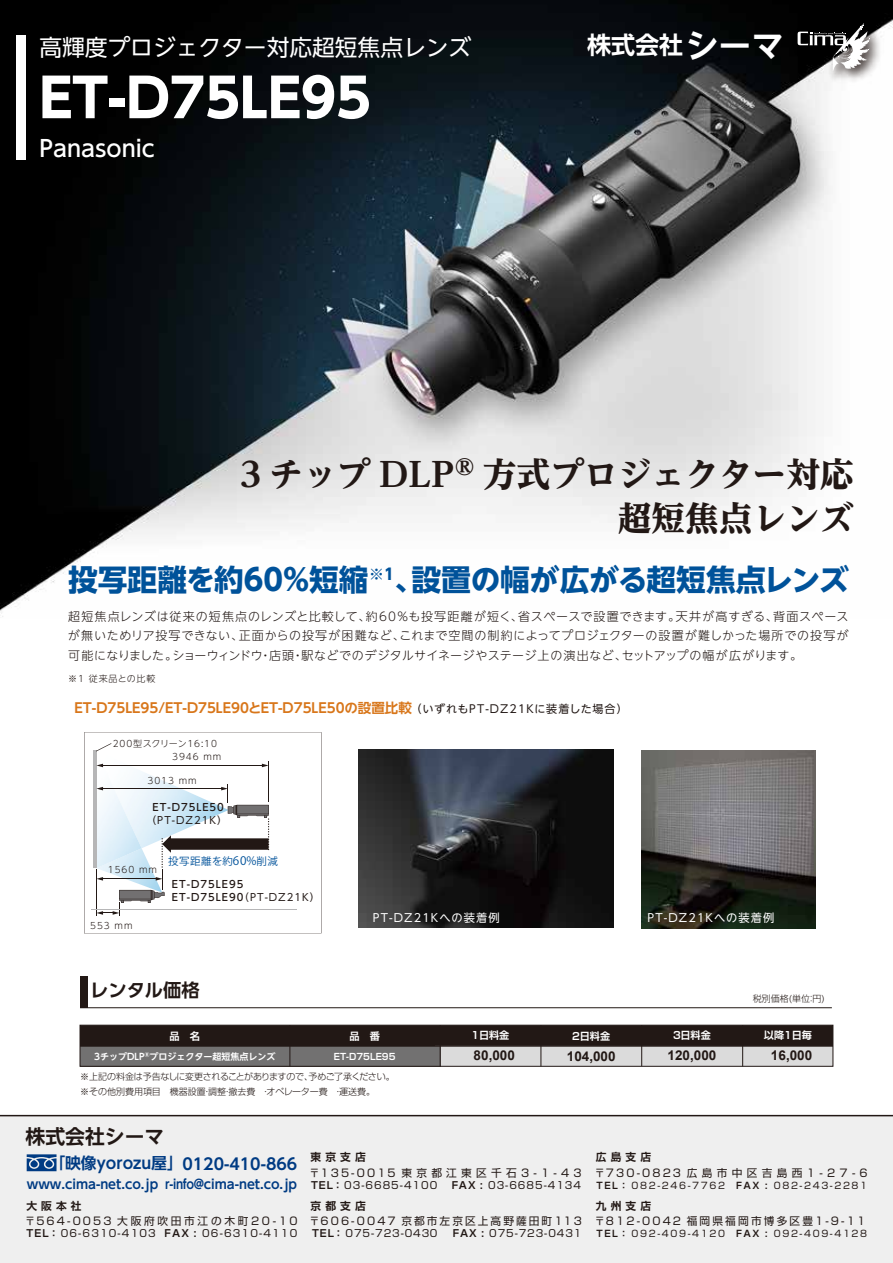
<style>
.page{position:relative;width:893px;height:1263px;background:#fff}
.page>*{position:absolute;margin:0;border:0;box-sizing:border-box;transform-origin:0 0}
.t1{font:700 53.1px "UD Shin Go NT Pro";color:#fff}
.t2{font:800 33.75px/44.2px "UD Reimin Pro";color:#221815;text-align:right}
.t3{font:700 29.7px "UD Shin Go NT Pro";color:#00529a}
.t4{font:700 24px "UD Shin Go NT Pro De";color:#fff}
.t5{font:22.8px "UD Shin Go NT Pro";color:#fff}
.t6{font:500 22.8px "UD Shin Go NT Pro";color:#fff}
.t7{font:700 19.8px "UD Shin Go NT Pro De";color:#221815}
.t8{font:700 18.3px "UD Shin Go Pro De";color:#221815}
.t9{font:700 15.75px "UD Shin Go NT Pro De";color:#003b83}
.t10{font:700 13.5px "UD Shin Go NT Pro De";color:#d8761a}
.t11{font:700 13.5px "Arial";color:#221815}
.t12{font:700 12.9px "UD Shin Go NT Pro De";color:#003b83}
.t13{font:300 12px/19.4px "UD Shin Go NT Pro";letter-spacing:.025em;color:#221815;text-align:justify}
.t14{font:11.25px "UD Shin Go NT Pro";letter-spacing:.1em;color:#fff}
.t15{font:10.65px "Shin Go Pro";letter-spacing:.2em;color:#221815}
.t16{font:10.65px "Shin Go Pro";letter-spacing:.25em;color:#221815}
.t17{font:10.65px "Shin Go Pro";letter-spacing:.4em;color:#221815}
.t18{font:10.65px "Shin Go Pro";letter-spacing:.405em;color:#221815}
.t19{font:700 10.65px "Shin Go Pro De";color:#221815}
.t20{font:10.5px "Koz Go Pro Bold 83 pv RKSJ H";letter-spacing:.05em;color:#00529a}
.t21{font:700 10.2px "Shin Go Pro De";letter-spacing:-.015em;color:#fff}
.t22{font:10.05px "Shin Go Pro";letter-spacing:.1em;color:#221815}
.t23{font:500 10.05px/13.5px "UD Shin Go NT Pro";letter-spacing:.1em;color:#221815}
.t24{font:10.05px "Shin Go Pro";letter-spacing:.12em;color:#221815}
.t25{font:10.05px "UD Shin Go NT Pro";letter-spacing:.1em;color:#221815}
.t26{font:9.15px "Shin Go Pro";letter-spacing:.18em;color:#221815}
.t27{font:300 9px/15px "Shin Go Pro";letter-spacing:-.015em;color:#221815}
.t28{font:300 9px "UD Shin Go NT Pro";letter-spacing:.1em;color:#221815}
.t29{font:700 9px "UD Shin Go NT Pro De";color:#fff}
.t30{font:300 9px "UD Shin Go NT Pro";letter-spacing:.06em;color:#221815}
.t31{font:700 9px "Shin Go Pro De";color:#fff}
.s1{font-size:32.85px}
.s2{font-family:"UD Shin Go NT Pro";font-weight:400;font-size:11.1px;color:#221815}
.s3{font-size:11.7px}
.s4{font-weight:400}
.s5{font-family:"Shin Go Pro De";font-weight:700}
</style>
<div class="page">
<div style="left:0;top:1115px;width:893px;height:148px;background:#efefef"></div>
<hr style="left:0;top:1115px;width:893px;height:1px;background:#221815">
<img style="left:0;top:0;width:893px;height:617px">
<img style="left:358px;top:749px;width:255px;height:179px">
<img style="left:642px;top:751px;width:174px;height:177px">
<svg style="left:84px;top:732px;width:237px;height:201px"></svg>
<div style="left:17px;top:36px;width:9px;height:124px;background:#fff"></div>
<svg style="left:82px;top:1027px;width:749px;height:38px;background:#625d5c"></svg>
<hr style="left:80px;top:1046px;width:753px;height:1px;background:#221815">
<hr style="left:440px;top:1025px;width:1px;height:41px;background:#221815">
<hr style="left:290px;top:1025px;width:1px;height:41px;background:#221815">
<hr style="left:541px;top:1025px;width:1px;height:41px;background:#221815">
<hr style="left:641px;top:1025px;width:1px;height:41px;background:#221815">
<hr style="left:742px;top:1025px;width:1px;height:41px;background:#221815">
<div style="left:80px;top:1025px;width:753px;height:42px;border:1px solid #221815"></div>
<hr style="left:80px;top:1007px;width:752px;height:1px;background:#221815">
<svg style="left:27px;top:1154px;width:30px;height:17px"></svg>
<div style="left:80px;top:976px;width:7px;height:32px;background:#221815"></div>
<img style="left:788px;top:14px;width:101px;height:77px">
<svg style="left:798px;top:23px;width:73px;height:48px"></svg>
<h3 class="t5" style="left:39px;top:29px;width:433px">高輝度プロジェクター対応超短焦点レンズ</h3>
<h1 class="t1" style="left:39px;top:55px;width:333px">ET-D75LE95</h1>
<h3 class="t6" style="left:39px;top:130px;width:117px">Panasonic</h3>
<h3 class="t4" style="left:587px;top:26px;width:199px">株式会社<span class="s1">シーマ</span></h3>
<h2 class="t2" style="left:240px;top:452px;width:615px">3 チップ DLP<sup>®</sup> 方式プロジェクター対応超短焦点レンズ</h2>
<h3 class="t3" style="left:68px;top:555px;width:782px">投写距離を約60%短縮<sup>※1</sup>、設置の幅が広がる超短焦点レンズ</h3>
<p class="t13" style="left:68px;top:606px;width:782px">超短焦点レンズは従来の短焦点のレンズと比較して、約60%も投写距離が短く、省スペースで設置できます。天井が高すぎる、背面スペースが無いためリア投写できない、正面からの投写が困難など、これまで空間の制約によってプロジェクターの設置が難しかった場所での投写が可能になりました。ショーウィンドウ・店頭・駅などでのデジタルサイネージやステージ上の演出など、セットアップの幅が広がります。</p>
<p class="t28" style="left:68px;top:671px;width:89px">※1 従来品との比較</p>
<p class="t10" style="left:75px;top:697px;width:555px">ET-D75LE95/ET-D75LE90とET-D75LE50の設置比較 <span class="s2">（いずれもPT-DZ21Kに装着した場合）</span></p>
<p class="t30" style="left:113px;top:736px;width:106px">200型スクリーン16:10</p>
<p class="t28" style="left:172px;top:750px;width:51px">3946 mm</p>
<p class="t28" style="left:148px;top:773px;width:51px">3013 mm</p>
<p class="t23" style="left:153px;top:800px;width:73px">ET-D75LE50</p>
<p class="t25" style="left:146px;top:812px;width:83px">（PT-DZ21K）</p>
<p class="t28" style="left:108px;top:862px;width:51px">1560 mm</p>
<p class="t28" style="left:90px;top:918px;width:44px">553 mm</p>
<p class="t20" style="left:168px;top:855px;width:111px">投写距離を約<span class="s3">60%</span>削減</p>
<p class="t23" style="left:172px;top:877px;width:150px">ET-D75LE95<br>ET-D75LE90<span class="s4">（PT-DZ21K）</span></p>
<h3 class="t8" style="left:90px;top:975px;width:111px">レンタル価格</h3>
<p class="t21" style="left:170px;top:1027px;width:32px">品　名</p>
<p class="t14" style="left:373px;top:909px;width:128px">PT-DZ21Kへの装着例</p>
<p class="t14" style="left:647px;top:909px;width:128px">PT-DZ21Kへの装着例</p>
<p class="t21" style="left:350px;top:1027px;width:32px">品　番</p>
<p class="t27" style="left:753px;top:990px;width:73px">税別価格(単位：円)</p>
<p class="t21" style="left:472px;top:1027px;width:39px">1日料金</p>
<p class="t21" style="left:572px;top:1027px;width:39px">2日料金</p>
<p class="t21" style="left:673px;top:1027px;width:39px">3日料金</p>
<p class="t21" style="left:764px;top:1027px;width:50px">以降1日毎</p>
<p class="t29" style="left:94px;top:1049px;width:183px">3チップDLP<sup>®</sup>プロジェクター超短焦点レンズ</p>
<p class="t11" style="left:474px;top:1047px;width:43px">80,000</p>
<p class="t31" style="left:334px;top:1049px;width:63px">ET-D75LE95</p>
<p class="t27" style="left:80px;top:1068px;width:316px">※上記の料金は予告なしに変更されることがありますので、予めご了承ください。※その他別費用項目　機器設置・調整・撤去費　・オペレーター費　・運送費。</p>
<p class="t11" style="left:567px;top:1047px;width:50px">104,000</p>
<p class="t11" style="left:667px;top:1047px;width:50px">120,000</p>
<p class="t11" style="left:771px;top:1047px;width:43px">16,000</p>
<h3 class="t7" style="left:26px;top:1121px;width:140px">株式会社シーマ</h3>
<p class="t12" style="left:27px;top:1173px;width:272px">www.cima-net.co.jp r-info@cima-net.co.jp</p>
<h3 class="t9" style="left:49px;top:1151px;width:249px">「映像yorozu屋」0120-410-866</h3>
<p class="t19" style="left:26px;top:1197px;width:57px">大 阪 本 社</p>
<p class="t16" style="left:25px;top:1212px;width:274px">〒564-0053 大阪府吹田市江の木町20-10</p>
<p class="t24" style="left:26px;top:1225px;width:272px"><span class="s5">TEL：</span> 06-6310-4103 <span class="s5">FAX :</span> 06-6310-4110</p>
<p class="t19" style="left:311px;top:1148px;width:57px">東 京 支 店</p>
<p class="t17" style="left:309px;top:1164px;width:274px">〒135-0015 東京都江東区千石3-1-43</p>
<p class="t22" style="left:311px;top:1177px;width:128px"><span class="s5">TEL：</span> 03-6685-4100</p>
<p class="t22" style="left:452px;top:1177px;width:131px"><span class="s5">FAX :</span> 03-6685-4134</p>
<p class="t19" style="left:311px;top:1197px;width:57px">京 都 支 店</p>
<p class="t15" style="left:309px;top:1212px;width:274px">〒606-0047 京都市左京区上高野薩田町113</p>
<p class="t22" style="left:312px;top:1225px;width:127px"><span class="s5">TEL：</span> 075-723-0430</p>
<p class="t22" style="left:453px;top:1225px;width:130px"><span class="s5">FAX :</span> 075-723-0431</p>
<p class="t19" style="left:596px;top:1148px;width:57px">広 島 支 店</p>
<p class="t18" style="left:594px;top:1164px;width:275px">〒730-0823 広島市中区吉島西1-27-6</p>
<p class="t26" style="left:596px;top:1178px;width:272px"><span class="s5">TEL：</span> 082-246-7762 <span class="s5">FAX :</span> 082-243-2281</p>
<p class="t19" style="left:596px;top:1197px;width:57px">九 州 支 店</p>
<p class="t15" style="left:594px;top:1212px;width:272px">〒812-0042 福岡県福岡市博多区豊1-9-11</p>
<p class="t26" style="left:596px;top:1226px;width:272px"><span class="s5">TEL：</span> 092-409-4120 <span class="s5">FAX :</span> 092-409-4128</p>
</div>
